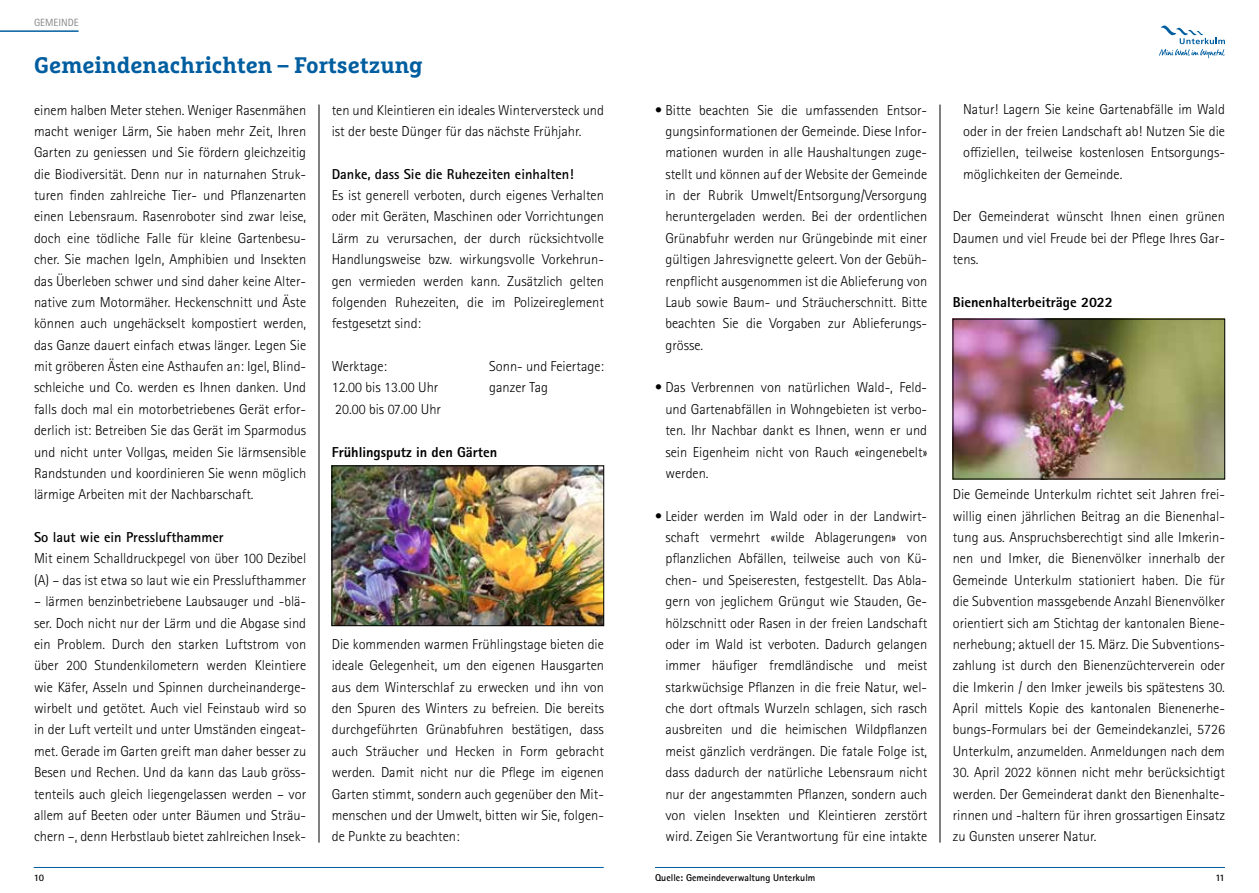
<style>
.page{position:relative;width:1259px;height:893px;background:#fff}
.page>*{position:absolute;margin:0;border:0;box-sizing:border-box;transform-origin:0 0}
.t1{font:700 22.5px "Marselis Slab Pro";color:#005ea0}
.t2{font:300 14.4px/21.3px "Rotis Sans Serif Std";color:#000;text-align:justify}
.t3{font:700 14.4px "Rotis Sans Serif Std";color:#000}
.t4{font:800 14.4px "Rotis Sans Serif Std";color:#000}
.t5{font:10.5px "Rotis Sans Serif Std";color:#868786}
.t6{font:700 9.9px "Rotis Sans Serif Std";color:#000}
</style>
<div class="page">
<hr style="left:655px;top:867px;width:570px;height:1px;background:#005ea0">
<svg style="left:1159px;top:26px;width:66px;height:32px"></svg>
<hr style="left:0;top:30px;width:79px;height:2px;background:#005ea0">
<hr style="left:34px;top:867px;width:570px;height:1px;background:#005ea0">
<hr style="left:319px;top:105px;width:1px;height:738px;background:#000">
<hr style="left:939px;top:105px;width:1px;height:738px;background:#000">
<img style="left:334px;top:468px;width:268px;height:156px">
<div style="left:332px;top:466px;width:272px;height:160px;border:1px solid #000"></div>
<img style="left:954px;top:321px;width:269px;height:156px">
<div style="left:952px;top:319px;width:273px;height:160px;border:1px solid #000"></div>
<p class="t5" style="left:34px;top:16px;width:46px">GEMEINDE</p>
<h1 class="t1" style="left:34px;top:51px;width:390px">Gemeindenachrichten – Fortsetzung</h1>
<p class="t2" style="left:34px;top:99px;width:274px">einem halben Meter stehen. Weniger Rasenmähen macht weniger Lärm, Sie haben mehr Zeit, Ihren Garten zu geniessen und Sie fördern gleichzeitig die Biodiversität. Denn nur in naturnahen Struk&shy;turen finden zahlreiche Tier- und Pflanzenarten einen Lebensraum. Rasenroboter sind zwar leise, doch eine tödliche Falle für kleine Gartenbesu&shy;cher. Sie machen Igeln, Amphibien und Insekten das Überleben schwer und sind daher keine Alter&shy;native zum Motormäher. Heckenschnitt und Äste können auch ungehäckselt kompostiert werden, das Ganze dauert einfach etwas länger. Legen Sie mit gröberen Ästen eine Asthaufen an: Igel, Blind&shy;schleiche und Co. werden es Ihnen danken. Und falls doch mal ein motorbetriebenes Gerät erfor&shy;derlich ist: Betreiben Sie das Gerät im Sparmodus und nicht unter Vollgas, meiden Sie lärmsensible Randstunden und koordinieren Sie wenn möglich lärmige Arbeiten mit der Nachbarschaft.</p>
<p class="t3" style="left:34px;top:528px;width:191px">So laut wie ein Presslufthammer</p>
<p class="t2" style="left:34px;top:548px;width:274px">Mit einem Schalldruckpegel von über 100 Dezibel (A) – das ist etwa so laut wie ein Presslufthammer</p>
<p class="t2" style="left:34px;top:591px;width:274px">– lärmen benzinbetriebene Laubsauger und -blä&shy;ser. Doch nicht nur der Lärm und die Abgase sind ein Problem. Durch den starken Luftstrom von über 200 Stundenkilometern werden Kleintiere wie Käfer, Asseln und Spinnen durcheinanderge&shy;wirbelt und getötet. Auch viel Feinstaub wird so in der Luft verteilt und unter Umständen eingeat&shy;met. Gerade im Garten greift man daher besser zu Besen und Rechen. Und da kann das Laub gröss&shy;tenteils auch gleich liegengelassen werden – vor allem auf Beeten oder unter Bäumen und Sträu&shy;chern –, denn Herbstlaub bietet zahlreichen Insek-</p>
<p class="t6" style="left:34px;top:871px;width:12px">10</p>
<p class="t2" style="left:332px;top:99px;width:274px">ten und Kleintieren ein ideales Winterversteck und ist der beste Dünger für das nächste Frühjahr.</p>
<p class="t3" style="left:332px;top:165px;width:243px">Danke, dass Sie die Ruhezeiten einhalten!</p>
<p class="t2" style="left:332px;top:185px;width:274px">Es ist generell verboten, durch eigenes Verhalten oder mit Geräten, Maschinen oder Vorrichtungen Lärm zu verursachen, der durch rücksichtvolle Handlungsweise bzw. wirkungsvolle Vorkehrun&shy;gen vermieden werden kann. Zusätzlich gelten folgenden Ruhezeiten, die im Polizeireglement festgesetzt sind:</p>
<p class="t2" style="left:332px;top:356px;width:57px">Werktage:</p>
<p class="t2" style="left:489px;top:356px;width:116px">Sonn- und Feiertage:</p>
<p class="t2" style="left:332px;top:377px;width:108px">12.00 bis 13.00 Uhr</p>
<p class="t2" style="left:489px;top:377px;width:60px">ganzer Tag</p>
<p class="t2" style="left:335px;top:398px;width:107px">20.00 bis 07.00 Uhr</p>
<p class="t4" style="left:332px;top:442px;width:167px">Frühlingsputz in den Gärten</p>
<p class="t2" style="left:332px;top:634px;width:274px">Die kommenden warmen Frühlingstage bieten die ideale Gelegenheit, um den eigenen Hausgarten aus dem Winterschlaf zu erwecken und ihn von den Spuren des Winters zu befreien. Die bereits durchgeführten Grünabfuhren bestätigen, dass auch Sträucher und Hecken in Form gebracht werden. Damit nicht nur die Pflege im eigenen Garten stimmt, sondern auch gegenüber den Mit&shy;menschen und der Umwelt, bitten wir Sie, folgen&shy;de Punkte zu beachten:</p>
<p class="t2" style="left:665px;top:99px;width:263px;text-indent:-10px">• Bitte beachten Sie die umfassenden Entsor&shy;gungsinformationen der Gemeinde. Diese Infor&shy;mationen wurden in alle Haushaltungen zuge&shy;stellt und können auf der Website der Gemeinde in der Rubrik Umwelt/Entsorgung/Versorgung heruntergeladen werden. Bei der ordentlichen Grünabfuhr werden nur Grüngebinde mit einer gültigen Jahresvignette geleert. Von der Gebüh&shy;renpflicht ausgenommen ist die Ablieferung von Laub sowie Baum- und Sträucherschnitt. Bitte beachten Sie die Vorgaben zur Ablieferungs&shy;grösse.</p>
<p class="t2" style="left:665px;top:377px;width:263px;text-indent:-10px">• Das Verbrennen von natürlichen Wald-, Feld&shy;und Gartenabfällen in Wohngebieten ist verbo&shy;ten. Ihr Nachbar dankt es Ihnen, wenn er und sein Eigenheim nicht von Rauch «eingenebelt» werden.</p>
<p class="t2" style="left:665px;top:505px;width:263px;text-indent:-10px">• Leider werden im Wald oder in der Landwirt&shy;schaft vermehrt «wilde Ablagerungen» von pflanzlichen Abfällen, teilweise auch von Kü&shy;chen- und Speiseresten, festgestellt. Das Abla&shy;gern von jeglichem Grüngut wie Stauden, Ge&shy;hölzschnitt oder Rasen in der freien Landschaft oder im Wald ist verboten. Dadurch gelangen immer häufiger fremdländische und meist starkwüchsige Pflanzen in die freie Natur, wel&shy;che dort oftmals Wurzeln schlagen, sich rasch ausbreiten und die heimischen Wildpflanzen meist gänzlich verdrängen. Die fatale Folge ist, dass dadurch der natürliche Lebensraum nicht nur der angestammten Pflanzen, sondern auch von vielen Insekten und Kleintieren zerstört wird. Zeigen Sie Verantwortung für eine intakte</p>
<p class="t2" style="left:963px;top:99px;width:263px">Natur! Lagern Sie keine Gartenabfälle im Wald oder in der freien Landschaft ab! Nutzen Sie die offiziellen, teilweise kostenlosen Entsorgungs&shy;möglichkeiten der Gemeinde.</p>
<p class="t2" style="left:952px;top:206px;width:274px">Der Gemeinderat wünscht Ihnen einen grünen Daumen und viel Freude bei der Pflege Ihres Gar&shy;tens.</p>
<p class="t4" style="left:952px;top:293px;width:162px">Bienenhalterbeiträge 2022</p>
<p class="t2" style="left:952px;top:484px;width:274px">Die Gemeinde Unterkulm richtet seit Jahren frei&shy;willig einen jährlichen Beitrag an die Bienenhal&shy;tung aus. Anspruchsberechtigt sind alle Imkerin&shy;nen und Imker, die Bienenvölker innerhalb der Gemeinde Unterkulm stationiert haben. Die für die Subvention massgebende Anzahl Bienenvölker orientiert sich am Stichtag der kantonalen Biene&shy;nerhebung; aktuell der 15. März. Die Subventions&shy;zahlung ist durch den Bienenzüchterverein oder die Imkerin / den Imker jeweils bis spätestens 30.<br>April mittels Kopie des kantonalen Bienenerhe&shy;bungs-Formulars bei der Gemeindekanzlei, 5726<br>Unterkulm, anzumelden. Anmeldungen nach dem</p>
<p class="t2" style="left:952px;top:762px;width:274px">30. April 2022 können nicht mehr berücksichtigt werden. Der Gemeinderat dankt den Bienenhalte&shy;rinnen und -haltern für ihren grossartigen Einsatz zu Gunsten unserer Natur.</p>
<p class="t6" style="left:655px;top:871px;width:162px">Quelle: Gemeindeverwaltung Unterkulm</p>
<p class="t6" style="left:1215px;top:871px;width:11px">11</p>
</div>
